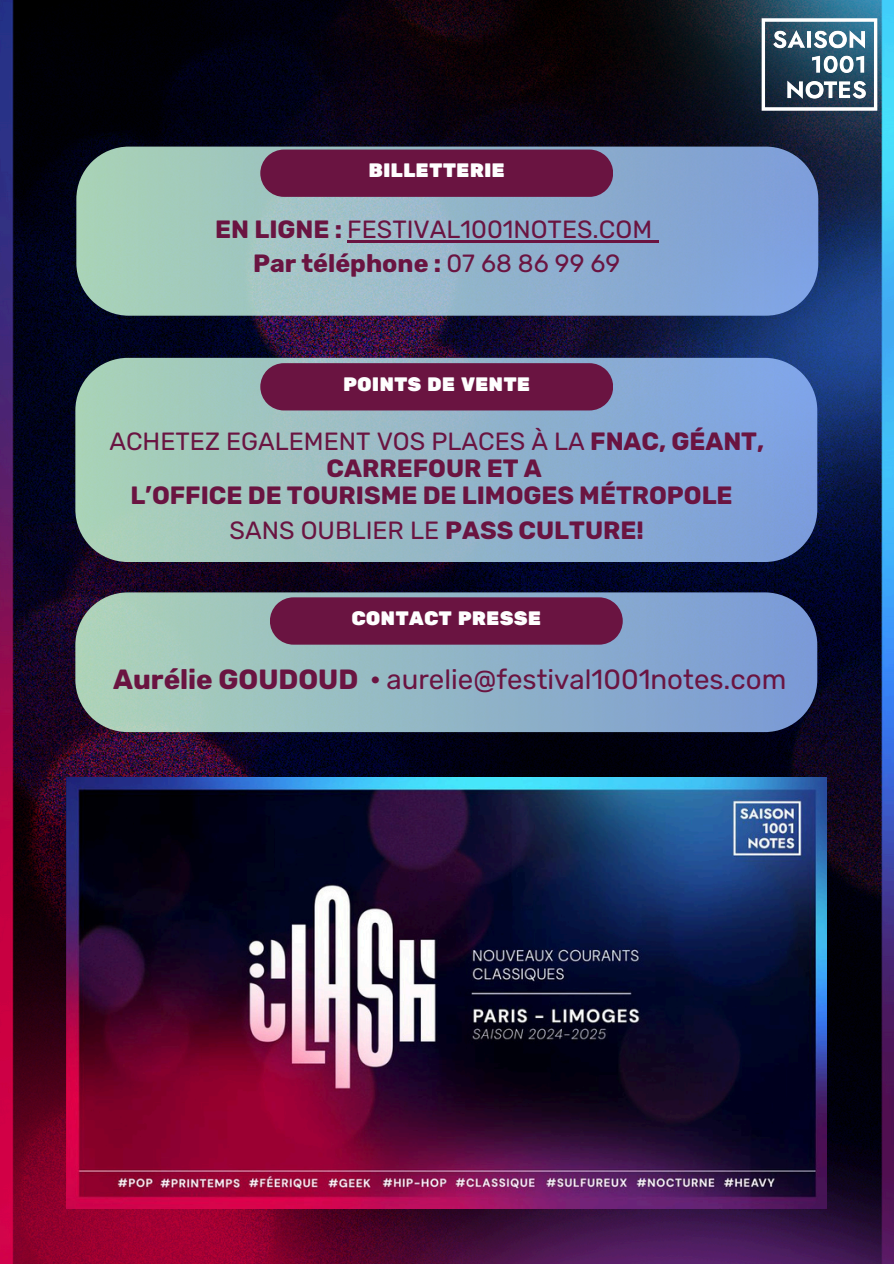
<style>
.page{position:relative;width:894px;height:1264px;background:#fff}
.page>*{position:absolute;margin:0;border:0;box-sizing:border-box;transform-origin:0 0}
.t1{font:27.75px "Rubik";color:#6a1441}
.t2{font:700 24.9px/27px "Rubik";color:#6a1441;text-align:center}
.t3{font:24.9px/33.8px "Rubik";color:#6a1441;text-align:center}
.t4{font:19.35px "Rubik One";color:#fefefe}
.s1{font-weight:700}
.s2{font-weight:400}
</style>
<div class="page">
<img style="left:0;top:0;width:893px;height:1263px">
<img style="left:745px;top:9px;width:148px;height:110px">
<svg style="left:76px;top:147px;width:742px;height:169px;background:#91b3c6"></svg>
<hr style="left:347px;top:240px;width:305px;height:3px;background:#6a1441">
<svg style="left:652px;top:240px;width:6px;height:3px"></svg>
<svg style="left:75px;top:358px;width:742px;height:204px;background:#91b4c7"></svg>
<svg style="left:75px;top:592px;width:742px;height:140px;background:#8eb0c1"></svg>
<svg style="left:260px;top:149px;width:353px;height:48px;background:#6b1b46"></svg>
<div style="left:260px;top:363px;width:353px;height:47px;background:#6a1441"></div>
<div style="left:270px;top:597px;width:352px;height:47px;background:#6a1441"></div>
<img style="left:67px;top:777px;width:759px;height:431px">
<h2 class="t4" style="left:368px;top:159px;width:138px">BILLETTERIE</h2>
<p class="t3" style="left:215px;top:213px;width:438px"><span class="s1">EN LIGNE :</span> FESTIVAL1001NOTES.COM<br><span class="s1">Par téléphone :</span> 07 68 86 99 69</p>
<p class="t4" style="left:343px;top:372px;width:189px">POINTS DE VENTE</p>
<p class="t2" style="left:109px;top:427px;width:656px"><span class="s2">ACHETEZ EGALEMENT VOS PLACES À LA</span> FNAC, GÉANT,<br>CARREFOUR ET A<br>L’OFFICE DE TOURISME DE LIMOGES MÉTROPOLE</p>
<p class="t3" style="left:229px;top:513px;width:415px">SANS OUBLIER LE <span class="s1">PASS CULTURE!</span></p>
<h1 class="t4" style="left:351px;top:607px;width:191px">CONTACT PRESSE</h1>
<p class="t1" style="left:113px;top:663px;width:674px"><span class="s1">Aurélie GOUDOUD •</span> aurelie@festival1001notes.com</p>
</div>
